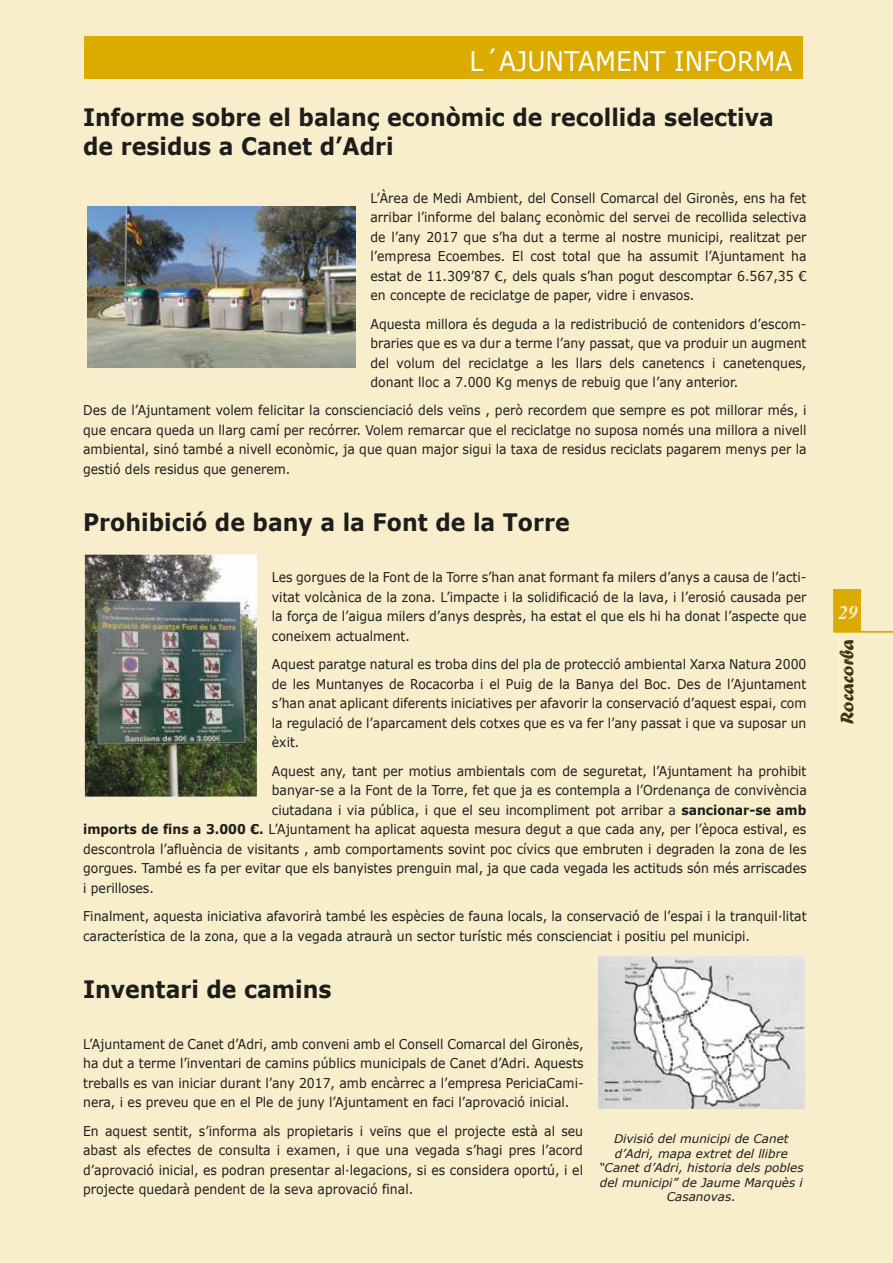
<style>
.page{position:relative;width:893px;height:1263px;background:#f8eecc}
.page>*{position:absolute;margin:0;border:0;box-sizing:border-box;transform-origin:0 0}
.t1{font:27px "Verdana";color:#fff;scale:.92 1}
.t2{font:700 24px/28.5px "Verdana";color:#1d1d1b;scale:.92 1}
.t3{font:19.5px "Forte";color:#3d3511}
.t4{font:italic 700 19.5px "Times";color:#f8eecc}
.t5{font:13.5px/19.5px "Verdana";color:#1d1d1b;text-align:justify;scale:.92 1}
.t6{font:italic 12px/14.4px "Verdana";color:#1d1d1b;text-align:center}
.s1{font-weight:700}
</style>
<div class="page">
<svg style="left:833px;top:589px;width:60px;height:43px;background:#ebd277"></svg>
<div style="left:838px;top:606px;width:20px;height:14px;background:#dbab00"></div>
<div style="left:840px;top:640px;width:14px;height:84px;background:#f8eecc"></div>
<img style="left:87px;top:207px;width:268px;height:161px">
<img style="left:85px;top:555px;width:172px;height:241px">
<img style="left:599px;top:956px;width:206px;height:153px">
<div style="left:84px;top:37px;width:719px;height:42px;background:#dbab00"></div>
<h1 class="t1" style="left:470px;top:44px;width:352px">L´AJUNTAMENT INFORMA</h1>
<h2 class="t2" style="left:83px;top:103px;width:752px">Informe sobre el balanç econòmic de recollida selectiva de residus a Canet d’Adri</h2>
<p class="t5" style="left:370px;top:188px;width:475px">L’Àrea de Medi Ambient, del Consell Comarcal del Gironès, ens ha fet arribar l’informe del balanç econòmic del servei de recollida selectiva de l’any 2017 que s’ha dut a terme al nostre municipi, realitzat per l’empresa Ecoembes. El cost total que ha assumit l’Ajuntament ha estat de 11.309’87 €, dels quals s’han pogut descomptar 6.567,35 € en concepte de reciclatge de paper, vidre i envasos.</p>
<p class="t5" style="left:370px;top:314px;width:475px">Aquesta millora és deguda a la redistribució de contenidors d’escom&shy;braries que es va dur a terme l’any passat, que va produir un augment del volum del reciclatge a les llars dels canetencs i canetenques, donant lloc a 7.000 Kg menys de rebuig que l’any anterior.</p>
<p class="t5" style="left:83px;top:401px;width:788px">Des de l’Ajuntament volem felicitar la conscienciació dels veïns , però recordem que sempre es pot millorar més, i que encara queda un llarg camí per recórrer. Volem remarcar que el reciclatge no suposa només una millora a nivell ambiental, sinó també a nivell econòmic, ja que quan major sigui la taxa de residus reciclats pagarem menys per la gestió dels residus que generem.</p>
<h2 class="t2" style="left:83px;top:508px;width:530px">Prohibició de bany a la Font de la Torre</h2>
<p class="t5" style="left:272px;top:568px;width:582px">Les gorgues de la Font de la Torre s’han anat formant fa milers d’anys a causa de l’acti&shy;vitat volcànica de la zona. L’impacte i la solidificació de la lava, i l’erosió causada per la força de l’aigua milers d’anys desprès, ha estat el que els hi ha donat l’aspecte que coneixem actualment.</p>
<p class="t5" style="left:272px;top:655px;width:583px">Aquest paratge natural es troba dins del pla de protecció ambiental Xarxa Natura 2000 de les Muntanyes de Rocacorba i el Puig de la Banya del Boc. Des de l’Ajuntament s’han anat aplicant diferents iniciatives per afavorir la conservació d’aquest espai, com la regulació de l’aparcament dels cotxes que es va fer l’any passat i que va suposar un èxit.</p>
<p class="t5" style="left:272px;top:761px;width:582px">Aquest any, tant per motius ambientals com de seguretat, l’Ajuntament ha prohibit</p>
<p class="t5" style="left:272px;top:780px;width:583px">banyar-se a la Font de la Torre, fet que ja es contempla a l’Ordenança de convivència</p>
<p class="t5" style="left:272px;top:800px;width:582px">ciutadana i via pública, i que el seu incompliment pot arribar a <span class="s1">sancionar-se amb</span></p>
<p class="t5" style="left:83px;top:819px;width:788px"><span class="s1">imports de fins a 3.000 €.</span> L’Ajuntament ha aplicat aquesta mesura degut a que cada any, per l’època estival, es</p>
<p class="t5" style="left:83px;top:839px;width:788px">descontrola l’afluència de visitants , amb comportaments sovint poc cívics que embruten i degraden la zona de les</p>
<p class="t5" style="left:83px;top:858px;width:788px">gorgues. També es fa per evitar que els banyistes prenguin mal, ja que cada vegada les actituds són més arriscades</p>
<p class="t5" style="left:83px;top:878px;width:78px">i perilloses.</p>
<p class="t5" style="left:83px;top:906px;width:788px">Finalment, aquesta iniciativa afavorirà també les espècies de fauna locals, la conservació de l’espai i la tranquil·litat característica de la zona, que a la vegada atraurà un sector turístic més conscienciat i positiu pel municipi.</p>
<h2 class="t2" style="left:83px;top:975px;width:272px">Inventari de camins</h2>
<p class="t5" style="left:83px;top:1034px;width:546px">L’Ajuntament de Canet d’Adri, amb conveni amb el Consell Comarcal del Gironès, ha dut a terme l’inventari de camins públics municipals de Canet d’Adri. Aquests treballs es van iniciar durant l’any 2017, amb encàrrec a l’empresa PericiaCami&shy;nera, i es preveu que en el Ple de juny l’Ajuntament en faci l’aprovació inicial.</p>
<p class="t5" style="left:83px;top:1121px;width:545px">En aquest sentit, s’informa als propietaris i veïns que el projecte està al seu abast als efectes de consulta i examen, i que una vegada s’hagi pres l’acord d’aprovació inicial, es podran presentar al·legacions, si es considera oportú, i el projecte quedarà pendent de la seva aprovació final.</p>
<p class="t6" style="left:599px;top:1132px;width:206px">Divisió del municipi de Canet d’Adri, mapa extret del llibre “Canet d’Adri, historia dels pobles del municipi” de Jaume Marquès i<br>Casanovas.</p>
<h3 class="t4" style="left:839px;top:594px;width:21px">29</h3>
<h3 class="t3" style="left:835px;top:724px;width:87px;rotate:-90deg">Rocacorba</h3>
</div>
